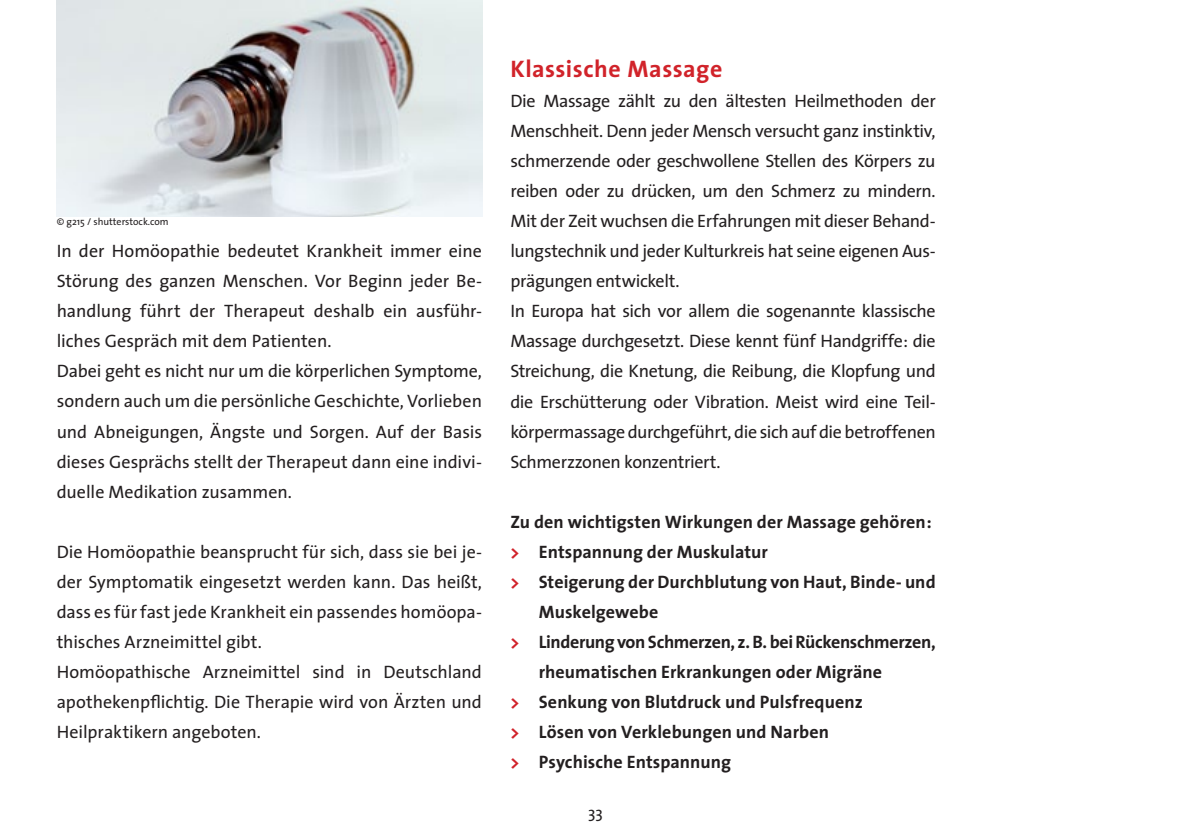
<style>
.page{position:relative;width:1191px;height:840px;background:#fff}
.page>*{position:absolute;margin:0;border:0;box-sizing:border-box;transform-origin:0 0}
.t1{font:700 24px "The Sans";letter-spacing:.02em;color:#d1232a}
.t2{font:18px/30px "The Sans";letter-spacing:-.01em;color:#231f20}
.t3{font:700 18px "The Sans";color:#231f20}
.t4{font:700 18px "The Sans";letter-spacing:-.02em;color:#231f20}
.t5{font:16px "The Sans";color:#231f20}
.t6{font:10px "The Sans";color:#231f20}
.s1{color:#d1232a}
</style>
<div class="page">
<img style="left:57px;top:0;width:425px;height:216px">
<p class="t6" style="left:57px;top:213px;width:113px">© g215 / shutterstock.com</p>
<p class="t2" style="left:57px;top:235px;width:427px">In der Homöopathie bedeutet Krankheit immer eine Störung des ganzen Menschen. Vor Beginn jeder Be&shy;handlung führt der Therapeut deshalb ein ausführ&shy;liches Gespräch mit dem Patienten.<br>Dabei geht es nicht nur um die körperlichen Symptome, sondern auch um die persönliche Geschichte, Vorlieben und Abneigungen, Ängste und Sorgen. Auf der Basis dieses Gesprächs stellt der Therapeut dann eine indivi&shy;duelle Medikation zusammen.</p>
<p class="t2" style="left:57px;top:535px;width:427px">Die Homöopathie beansprucht für sich, dass sie bei je&shy;der Symptomatik eingesetzt werden kann. Das heißt, dass es für fast jede Krankheit ein passendes homöopa&shy;thisches Arzneimittel gibt.<br>Homöopathische Arzneimittel sind in Deutschland apothekenpflichtig. Die Therapie wird von Ärzten und Heilpraktikern angeboten.</p>
<h1 class="t1" style="left:510px;top:49px;width:213px">Klassische Massage</h1>
<p class="t2" style="left:510px;top:85px;width:427px">Die Massage zählt zu den ältesten Heilmethoden der Menschheit. Denn jeder Mensch versucht ganz instinktiv, schmerzende oder geschwollene Stellen des Körpers zu reiben oder zu drücken, um den Schmerz zu mindern.<br>Mit der Zeit wuchsen die Erfahrungen mit dieser Behand&shy;lungstechnik und jeder Kulturkreis hat seine eigenen Aus&shy;prägungen entwickelt.<br>In Europa hat sich vor allem die sogenannte klassische Massage durchgesetzt. Diese kennt fünf Handgriffe: die Streichung, die Knetung, die Reibung, die Klopfung und die Erschütterung oder Vibration. Meist wird eine Teil&shy;körpermassage durchgeführt, die sich auf die betroffenen Schmerzzonen konzentriert.</p>
<p class="t3" style="left:510px;top:506px;width:423px">Zu den wichtigsten Wirkungen der Massage gehören:</p>
<p class="t3" style="left:510px;top:536px;width:259px"><span class="s1">&gt;</span> Entspannung der Muskulatur</p>
<p class="t3" style="left:510px;top:566px;width:427px"><span class="s1">&gt;</span> Steigerung der Durchblutung von Haut, Binde- und</p>
<p class="t3" style="left:539px;top:596px;width:121px">Muskelgewebe</p>
<p class="t4" style="left:510px;top:626px;width:427px"><span class="s1">&gt;</span> Linderung von Schmerzen, z. B. bei Rückenschmerzen,</p>
<p class="t3" style="left:539px;top:656px;width:345px">rheumatischen Erkrankungen oder Migräne</p>
<p class="t3" style="left:510px;top:686px;width:354px"><span class="s1">&gt;</span> Senkung von Blutdruck und Pulsfrequenz</p>
<p class="t3" style="left:510px;top:716px;width:320px"><span class="s1">&gt;</span> Lösen von Verklebungen und Narben</p>
<p class="t3" style="left:510px;top:746px;width:222px"><span class="s1">&gt;</span> Psychische Entspannung</p>
<p class="t5" style="left:588px;top:798px;width:16px">33</p>
</div>
